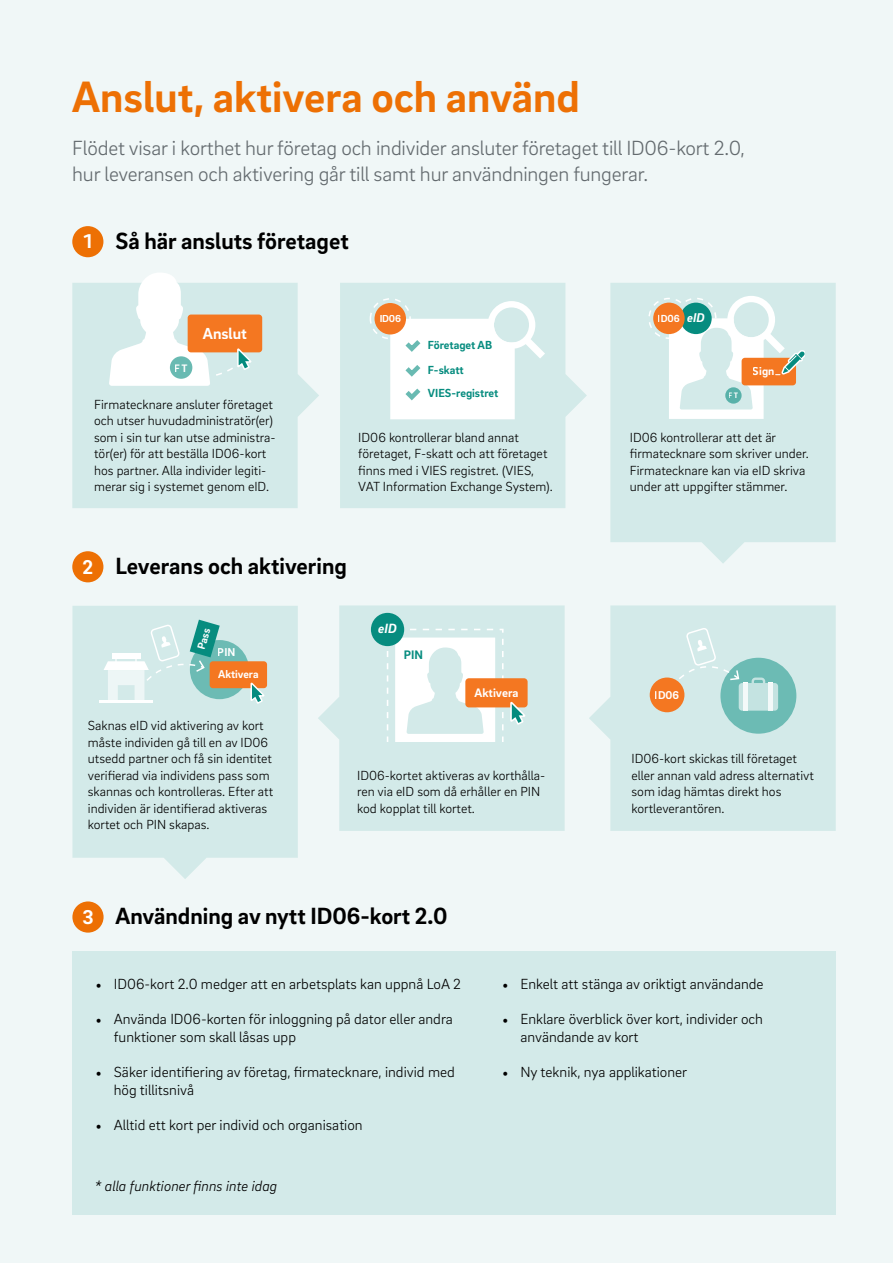
<style>
.page{position:relative;width:893px;height:1263px;background:#f0f7f7}
.page>*{position:absolute;margin:0;border:0;box-sizing:border-box;transform-origin:0 0}
.t1{font:700 45px "Brix Sans";color:#ed7004}
.t2{font:700 24px "Brix Sans";color:#000}
.t3{font:300 21px/25.8px "Brix Sans";letter-spacing:-.01em;color:#636a6e}
.t4{font:700 20.4px "Brix Sans";color:#fff}
.t5{font:700 16.35px "Brix Sans";color:#fff}
.t6{font:300 15px/18px "Brix Sans";color:#000}
.t7{font:italic 300 15px "Brix Sans";color:#000}
.t8{font:italic 700 13.8px "Brix Sans";color:#fff}
.t9{font:300 13.5px/16.5px "Brix Sans";color:#000}
.t10{font:700 12.6px "Brix Sans";color:#fff}
.t11{font:700 12.6px "Brix Sans";color:#068c7f}
.t12{font:700 12px/24.8px "Brix Sans";color:#068c7f}
.t13{font:700 12px "Brix Sans";color:#fff}
.t14{font:700 11.7px "Brix Sans";color:#fff}
.t15{font:700 11.55px "Brix Sans";color:#fff}
.t16{font:700 11.25px "Brix Sans";color:#fff}
.t17{font:700 11.1px "Brix Sans";color:#fff}
.t18{font:700 10.5px "Brix Sans";color:#fff}
.t19{font:700 8.1px "Brix Sans";color:#fff}
.s1{font-style:italic;font-size:13.05px}
.s2{font-family:"Minion Pro";font-weight:400}
</style>
<div class="page">
<div style="left:72px;top:952px;width:764px;height:263px;background:#d3eae9"></div>
<svg style="left:72px;top:283px;width:247px;height:225px;background:#d6ebea"></svg>
<svg style="left:340px;top:283px;width:247px;height:225px;background:#d6ebea"></svg>
<svg style="left:610px;top:283px;width:226px;height:280px;background:#d5ebea"></svg>
<svg style="left:589px;top:605px;width:247px;height:226px;background:#d5ebea"></svg>
<svg style="left:318px;top:605px;width:247px;height:226px;background:#d6ebea"></svg>
<div style="left:72px;top:226px;width:31px;height:31px;background:#ed7004;border-radius:50%"></div>
<div style="left:72px;top:551px;width:31px;height:31px;background:#ed7004;border-radius:50%"></div>
<div style="left:72px;top:901px;width:32px;height:32px;background:#ed7004;border-radius:50%"></div>
<div style="left:188px;top:315px;width:74px;height:37px;background:#f47721;border-radius:3px"></div>
<svg style="left:109px;top:273px;width:144px;height:113px"></svg>
<svg style="left:390px;top:301px;width:154px;height:118px"></svg>
<div style="left:374px;top:303px;width:32px;height:31px;background:#f47721;border-radius:50%"></div>
<div style="left:370px;top:298px;width:41px;height:41px;border:2px dashed #fff;border-radius:50%"></div>
<svg style="left:648px;top:296px;width:157px;height:123px"></svg>
<div style="left:680px;top:303px;width:32px;height:31px;background:#068c7f;border-radius:50%"></div>
<div style="left:653px;top:303px;width:32px;height:31px;background:#f47721;border-radius:50%"></div>
<div style="left:371px;top:613px;width:33px;height:33px;background:#068c7f;border-radius:50%"></div>
<svg style="left:465px;top:678px;width:63px;height:29px"></svg>
<svg style="left:386px;top:628px;width:141px;height:113px"></svg>
<svg style="left:72px;top:606px;width:226px;height:273px;background:#d5ebea"></svg>
<svg style="left:190px;top:640px;width:59px;height:59px"></svg>
<hr style="left:99px;top:700px;width:54px;height:3px;background:#fff">
<svg style="left:104px;top:620px;width:116px;height:80px"></svg>
<div style="left:210px;top:661px;width:57px;height:27px;background:#f47721;border-radius:3px"></div>
<svg style="left:250px;top:682px;width:16px;height:23px"></svg>
<div style="left:720px;top:658px;width:76px;height:76px;background:#6cbbb4;border-radius:50%"></div>
<div style="left:650px;top:677px;width:34px;height:35px;background:#f47721;border-radius:50%"></div>
<svg style="left:678px;top:626px;width:100px;height:85px"></svg>
<h1 class="t1" style="left:72px;top:67px;width:509px">Anslut, aktivera och använd</h1>
<h3 class="t3" style="left:72px;top:135px;width:674px">Flödet visar i korthet hur företag och individer ansluter företaget till ID06-kort 2.0, hur leveransen och aktivering går till samt hur användningen fungerar.</h3>
<h3 class="t4" style="left:84px;top:228px;width:10px">1</h3>
<h2 class="t2" style="left:115px;top:225px;width:235px">Så här ansluts företaget</h2>
<p class="t17" style="left:175px;top:361px;width:14px">FT</p>
<p class="t5" style="left:203px;top:322px;width:46px">Anslut</p>
<p class="t9" style="left:94px;top:395px;width:183px">Firmatecknare ansluter företaget och utser huvudadministratör(er) som i sin tur kan utse administra&shy;tör(er) för att beställa ID06-kort hos partner. Alla individer legiti&shy;merar sig i systemet genom eID.</p>
<p class="t18" style="left:379px;top:312px;width:23px">ID06</p>
<p class="t12" style="left:428px;top:332px;width:66px">Företaget AB<br>F-skatt</p>
<p class="t12" style="left:428px;top:380px;width:72px">VIES-registret</p>
<p class="t18" style="left:658px;top:311px;width:48px">ID06 <span class="s1">eID</span></p>
<p class="t19" style="left:729px;top:390px;width:11px">FT</p>
<p class="t13" style="left:753px;top:363px;width:23px">Sign</p>
<p class="t9" style="left:358px;top:428px;width:196px">ID06 kontrollerar bland annat företaget, F-skatt och att företaget finns med i VIES registret. (VIES, VAT Information Exchange System).</p>
<p class="t9" style="left:630px;top:428px;width:181px">ID06 kontrollerar att det är firmatecknare som skriver under.<br>Firmatecknare kan via eID skriva under att uppgifter stämmer.</p>
<h3 class="t4" style="left:83px;top:554px;width:12px">2</h3>
<h2 class="t2" style="left:115px;top:550px;width:233px">Leverans och aktivering</h2>
<p class="t16" style="left:194px;top:647px;width:23px;rotate:-74deg">Pass</p>
<p class="t14" style="left:218px;top:645px;width:19px">PIN</p>
<p class="t14" style="left:218px;top:667px;width:42px">Aktivera</p>
<p class="t9" style="left:88px;top:717px;width:187px">Saknas eID vid aktivering av kort måste individen gå till en av ID06 utsedd partner och få sin identitet verifierad via individens pass som skannas och kontrolleras. Efter att individen är identifierad aktiveras kortet och PIN skapas.</p>
<p class="t8" style="left:378px;top:619px;width:20px">eID</p>
<p class="t11" style="left:404px;top:646px;width:21px">PIN</p>
<p class="t10" style="left:475px;top:684px;width:45px">Aktivera</p>
<p class="t9" style="left:357px;top:766px;width:190px">ID06-kortet aktiveras av korthålla&shy;ren via eID som då erhåller en PIN kod kopplat till kortet.</p>
<p class="t15" style="left:655px;top:687px;width:26px">ID06</p>
<p class="t9" style="left:631px;top:750px;width:184px">ID06-kort skickas till företaget eller annan vald adress alternativt som idag hämtas direkt hos kortleverantören.</p>
<h3 class="t4" style="left:82px;top:904px;width:13px">3</h3>
<h2 class="t2" style="left:116px;top:900px;width:333px">Användning av nytt ID06-kort 2.0</h2>
<p class="t6" style="left:96px;top:975px;width:367px"><span class="s2">•</span> ID06-kort 2.0 medger att en arbetsplats kan uppnå LoA 2</p>
<p class="t6" style="left:114px;top:1010px;width:341px;text-indent:-18px"><span class="s2">•</span> Använda ID06-korten för inloggning på dator eller andra funktioner som skall låsas upp</p>
<p class="t6" style="left:114px;top:1063px;width:343px;text-indent:-18px"><span class="s2">•</span> Säker identifiering av företag, firmatecknare, individ med hög tillitsnivå</p>
<p class="t6" style="left:96px;top:1116px;width:268px"><span class="s2">•</span> Alltid ett kort per individ och organisation</p>
<p class="t7" style="left:95px;top:1176px;width:184px">* alla funktioner finns inte idag</p>
<p class="t6" style="left:502px;top:975px;width:263px"><span class="s2">•</span> Enkelt att stänga av oriktigt användande</p>
<p class="t6" style="left:520px;top:1010px;width:244px;text-indent:-18px"><span class="s2">•</span> Enklare överblick över kort, individer och användande av kort</p>
<p class="t6" style="left:502px;top:1063px;width:186px"><span class="s2">•</span> Ny teknik, nya applikationer</p>
</div>
